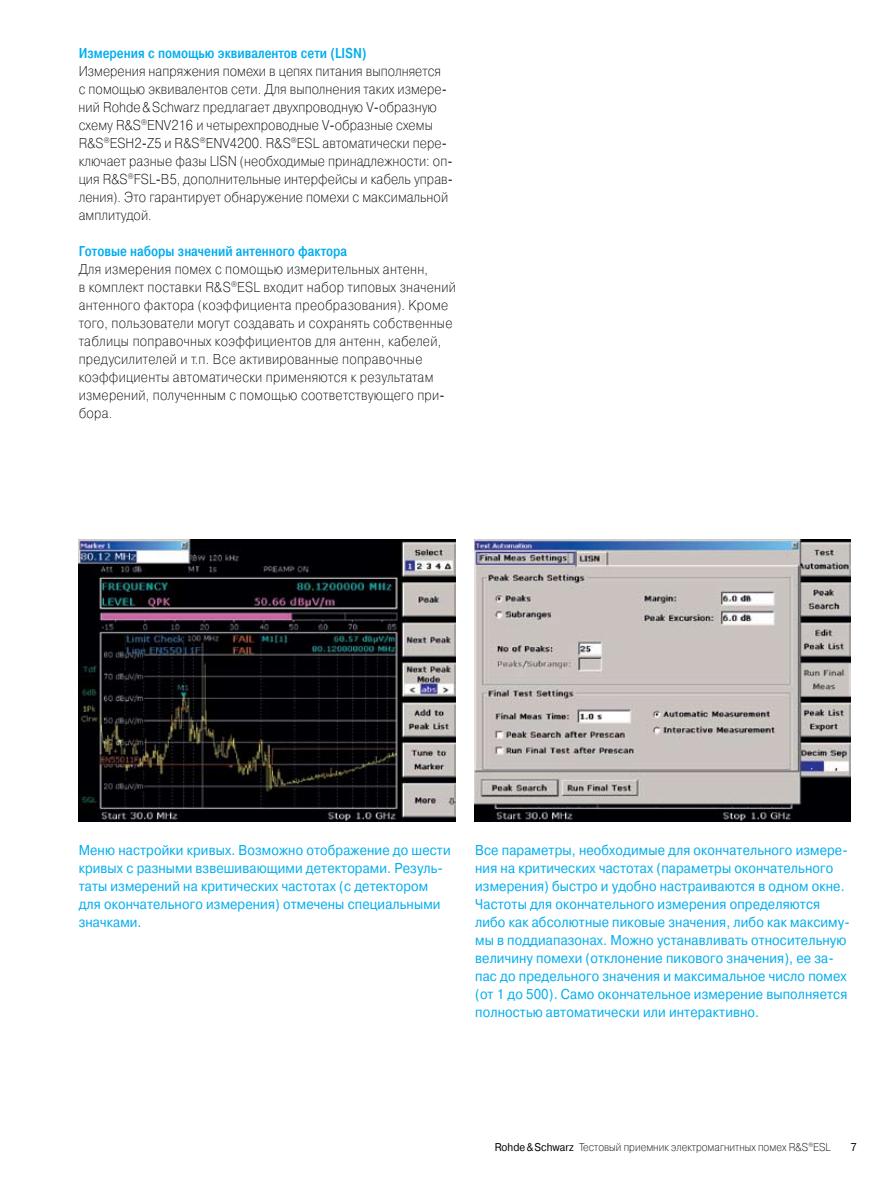
<style>
.page{position:relative;width:893px;height:1191px;background:#fff}
.page>*{position:absolute;margin:0;border:0;box-sizing:border-box;transform-origin:0 0}
.t1{font:14.25px/18px "Pragmatica Light C";letter-spacing:.005em;color:#000;scale:.9 1}
.t2{font:14.25px/18px "Pragmatica C";letter-spacing:.01em;color:#00adef;scale:.9 1}
.t3{font:500 14.25px "Pragmatica Cond";color:#00adef}
.t4{font:11.25px "Pragmatica Light C";color:#000;scale:.9 1}
.s1{font-family:"Pragmatica C"}
</style>
<div class="page">
<img style="left:79px;top:539px;width:376px;height:282px">
<img style="left:474px;top:539px;width:376px;height:282px">
<p class="t3" style="left:79px;top:45px;width:289px">Измерения с помощью эквивалентов сети (LISN)</p>
<p class="t1" style="left:79px;top:62px;width:417px">Измерения напряжения помехи в цепях питания выполняется<br>с помощью эквивалентов сети. Для выполнения таких измере&shy;ний Rohde&amp;Schwarz предлагает двухпроводную V-образную схему R&amp;S<sup>®</sup>ENV216 и четырехпроводные V-образные схемы R&amp;S<sup>®</sup>ESH2-Z5 и R&amp;S<sup>®</sup>ENV4200. R&amp;S<sup>®</sup>ESL автоматически пере&shy;ключает разные фазы LISN (необходимые принадлежности: оп&shy;ция R&amp;S<sup>®</sup>FSL-B5, дополнительные интерфейсы и кабель управ&shy;ления). Это гарантирует обнаружение помехи с максимальной амплитудой.</p>
<p class="t3" style="left:79px;top:243px;width:270px">Готовые наборы значений антенного фактора</p>
<p class="t1" style="left:79px;top:260px;width:421px">Для измерения помех с помощью измерительных антенн,<br>в комплект поставки R&amp;S<sup>®</sup>ESL входит набор типовых значений антенного фактора (коэффициента преобразования). Кроме того, пользователи могут создавать и сохранять собственные таблицы поправочных коэффициентов для антенн, кабелей, предусилителей и т.п. Все активированные поправочные коэффициенты автоматически применяются к результатам измерений, полученным с помощью соответствующего при&shy;бора.</p>
<p class="t2" style="left:79px;top:841px;width:415px">Меню настройки кривых. Возможно отображение до шести кривых с разными взвешивающими детекторами. Резуль&shy;таты измерений на критических частотах (с детектором для окончательного измерения) отмечены специальными значками.</p>
<p class="t2" style="left:475px;top:841px;width:418px">Все параметры, необходимые для окончательного измере&shy;ния на критических частотах (параметры окончательного измерения) быстро и удобно настраиваются в одном окне.<br>Частоты для окончательного измерения определяются либо как абсолютные пиковые значения, либо как максиму&shy;мы в поддиапазонах. Можно устанавливать относительную величину помехи (отклонение пикового значения), ее за&shy;пас до предельного значения и максимальное число помех (от 1 до 500). Само окончательное измерение выполняется полностью автоматически или интерактивно.</p>
<p class="t4" style="left:495px;top:1140px;width:375px"><span class="s1">Rohde &amp; Schwarz</span> Тестовый приемник электромагнитных помех R&amp;S<sup>®</sup>ESL</p>
</div>
